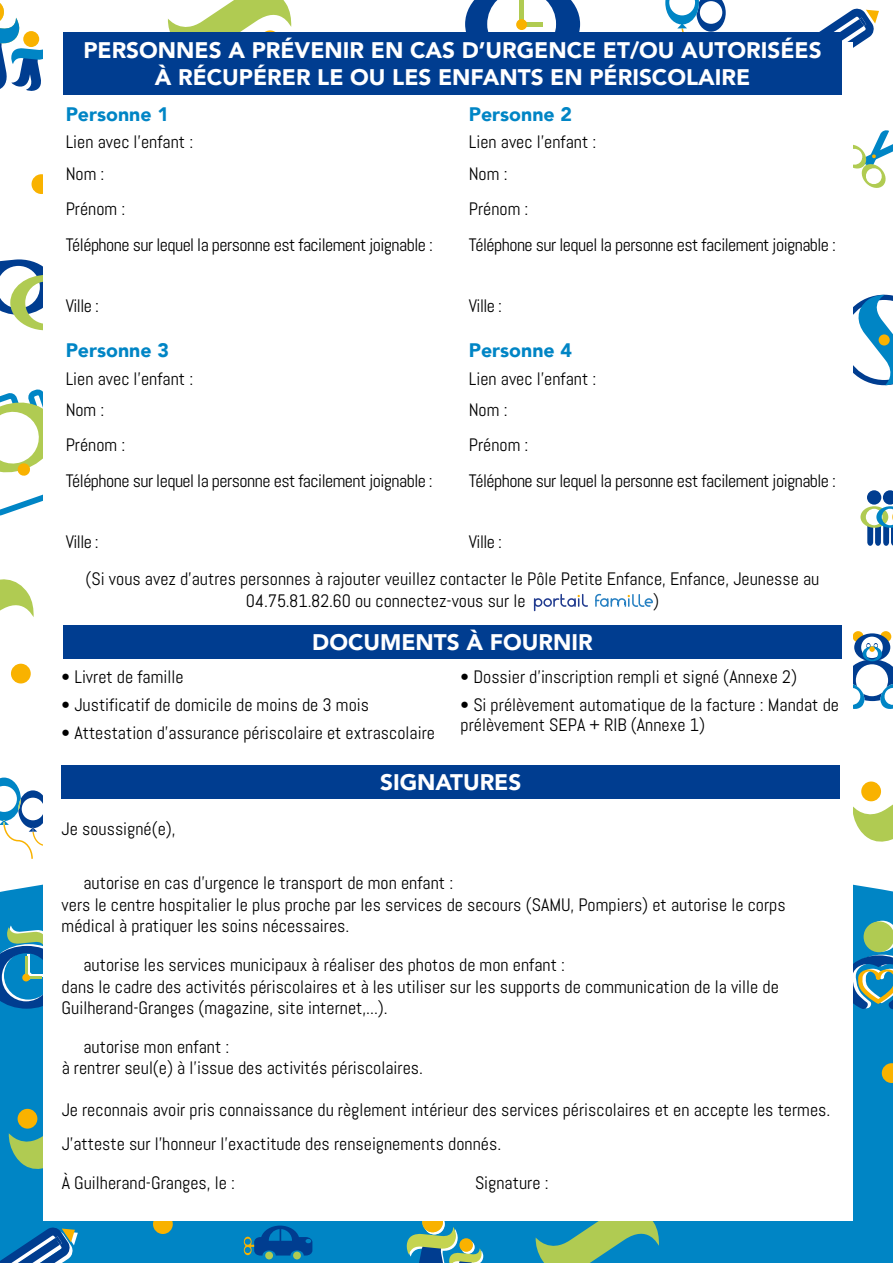
<style>
.page{position:relative;width:893px;height:1263px;background:#fff}
.page>*{position:absolute;margin:0;border:0;box-sizing:border-box;transform-origin:0 0}
.t1{font:900 22.5px/27px "Avenir";color:#fff;text-align:center}
.t2{font:900 19.5px "Avenir";color:#0085c5}
.t3{font:18px/21.6px "Abel";color:#000}
.t4{font:18px/35.5px "Abel";letter-spacing:-.03em;color:#000}
</style>
<div class="page">
<div style="left:0;top:884px;width:893px;height:379px;background:#0085c5"></div>
<svg style="left:882px;top:1063px;width:11px;height:20px"></svg>
<div style="left:153px;top:1214px;width:20px;height:20px;background:#f9b200;border-radius:50%"></div>
<svg style="left:853px;top:921px;width:40px;height:89px;background:#579a98"></svg>
<div style="left:265px;top:1251px;width:8px;height:8px;background:#b0cb52;border-radius:50%"></div>
<div style="left:293px;top:1251px;width:8px;height:8px;background:#b0cb52;border-radius:50%"></div>
<svg style="left:244px;top:1225px;width:68px;height:30px;background:#0b63a1"></svg>
<svg style="left:0;top:925px;width:43px;height:84px;background:#2b86b0"></svg>
<hr style="left:25px;top:956px;width:3px;height:21px;background:#b0cb52">
<hr style="left:26px;top:976px;width:15px;height:3px;background:#b0cb52">
<div style="left:22px;top:974px;width:8px;height:7px;background:#f9b200;border-radius:50%"></div>
<svg style="left:9px;top:1100px;width:34px;height:73px;background:#57a087"></svg>
<svg style="left:535px;top:1221px;width:124px;height:42px;background:#5ba989"></svg>
<div style="left:424px;top:1214px;width:21px;height:20px;background:#fff;border-radius:50%"></div>
<svg style="left:407px;top:1227px;width:76px;height:36px;background:#5ea299"></svg>
<div style="left:459px;top:1238px;width:14px;height:14px;background:#f9b200;border-radius:50%"></div>
<div style="left:422px;top:1211px;width:21px;height:21px;background:#f9b200;border-radius:50%"></div>
<svg style="left:0;top:1226px;width:78px;height:37px;background:#2d7bb2"></svg>
<div style="left:11px;top:664px;width:20px;height:19px;background:#f9b200;border-radius:50%"></div>
<div style="left:32px;top:174px;width:19px;height:20px;background:#f9b200;border-radius:50%"></div>
<svg style="left:0;top:777px;width:43px;height:82px"></svg>
<svg style="left:665px;top:0;width:61px;height:32px"></svg>
<svg style="left:465px;top:0;width:115px;height:32px"></svg>
<hr style="left:520px;top:0;width:4px;height:25px;background:#b0cb52">
<hr style="left:522px;top:23px;width:21px;height:4px;background:#b0cb52">
<div style="left:516px;top:19px;width:11px;height:11px;background:#f9b200;border-radius:50%"></div>
<svg style="left:853px;top:781px;width:40px;height:61px"></svg>
<svg style="left:168px;top:0;width:123px;height:32px"></svg>
<svg style="left:0;top:579px;width:34px;height:38px"></svg>
<svg style="left:853px;top:130px;width:40px;height:58px"></svg>
<svg style="left:853px;top:295px;width:40px;height:90px"></svg>
<div style="left:879px;top:334px;width:11px;height:11px;background:#f9b200;border-radius:50%"></div>
<svg style="left:860px;top:490px;width:33px;height:56px"></svg>
<svg style="left:0;top:389px;width:43px;height:127px"></svg>
<svg style="left:0;top:3px;width:43px;height:88px"></svg>
<svg style="left:819px;top:8px;width:60px;height:40px"></svg>
<div style="left:853px;top:631px;width:11px;height:11px;background:#f9b200;border-radius:50%"></div>
<div style="left:880px;top:631px;width:11px;height:11px;background:#f9b200;border-radius:50%"></div>
<svg style="left:853px;top:633px;width:40px;height:76px"></svg>
<svg style="left:0;top:259px;width:43px;height:72px"></svg>
<div style="left:43px;top:42px;width:810px;height:1179px;background:#fff"></div>
<div style="left:63px;top:625px;width:779px;height:34px;background:#003d90"></div>
<svg style="left:595px;top:593px;width:58px;height:14px"></svg>
<svg style="left:534px;top:594px;width:54px;height:17px"></svg>
<div style="left:62px;top:765px;width:778px;height:34px;background:#003d90"></div>
<div style="left:63px;top:32px;width:779px;height:63px;background:#003d90"></div>
<p class="t1" style="left:83px;top:36px;width:740px">PERSONNES A PRÉVENIR EN CAS D’URGENCE ET/OU AUTORISÉES<br>À RÉCUPÉRER LE OU LES ENFANTS EN PÉRISCOLAIRE</p>
<p class="t2" style="left:66px;top:97px;width:105px">Personne 1</p>
<p class="t2" style="left:469px;top:97px;width:105px">Personne 2</p>
<p class="t3" style="left:66px;top:127px;width:129px;line-height:31.2px">Lien avec l’enfant :<br>Nom :</p>
<p class="t4" style="left:66px;top:191px;width:369px">Prénom :<br>Téléphone sur lequel la personne est facilement joignable :</p>
<p class="t3" style="left:469px;top:127px;width:129px;line-height:31.2px">Lien avec l’enfant :<br>Nom :</p>
<p class="t4" style="left:469px;top:191px;width:369px">Prénom :<br>Téléphone sur lequel la personne est facilement joignable :</p>
<p class="t3" style="left:66px;top:295px;width:35px">Ville :</p>
<p class="t3" style="left:469px;top:295px;width:35px">Ville :</p>
<p class="t2" style="left:66px;top:333px;width:105px">Personne 3</p>
<p class="t2" style="left:469px;top:333px;width:105px">Personne 4</p>
<p class="t3" style="left:66px;top:363px;width:129px;line-height:31.2px">Lien avec l’enfant :<br>Nom :</p>
<p class="t4" style="left:66px;top:427px;width:369px">Prénom :<br>Téléphone sur lequel la personne est facilement joignable :</p>
<p class="t3" style="left:469px;top:363px;width:129px;line-height:31.2px">Lien avec l’enfant :<br>Nom :</p>
<p class="t4" style="left:469px;top:427px;width:369px">Prénom :<br>Téléphone sur lequel la personne est facilement joignable :</p>
<p class="t3" style="left:66px;top:531px;width:35px">Ville :</p>
<p class="t3" style="left:469px;top:531px;width:35px">Ville :</p>
<p class="t3" style="left:246px;top:568px;width:575px;text-indent:-160px">(Si vous avez d’autres personnes à rajouter veuillez contacter le Pôle Petite Enfance, Enfance, Jeunesse au<br>04.75.81.82.60 ou connectez-vous sur le</p>
<p class="t3" style="left:653px;top:590px;width:8px">)</p>
<p class="t1" style="left:312px;top:628px;width:282px">DOCUMENTS À FOURNIR</p>
<p class="t3" style="left:62px;top:666px;width:123px">• Livret de famille</p>
<p class="t3" style="left:62px;top:694px;width:309px">• Justificatif de domicile de moins de 3 mois</p>
<p class="t3" style="left:62px;top:722px;width:375px">• Attestation d’assurance périscolaire et extrascolaire</p>
<p class="t3" style="left:461px;top:666px;width:338px">• Dossier d’inscription rempli et signé (Annexe 2)</p>
<p class="t3" style="left:461px;top:695px;width:380px;line-height:19.5px">• Si prélèvement automatique de la facture : Mandat de prélèvement SEPA + RIB (Annexe 1)</p>
<p class="t1" style="left:380px;top:768px;width:143px">SIGNATURES</p>
<p class="t3" style="left:62px;top:818px;width:116px">Je soussigné(e),</p>
<p class="t3" style="left:62px;top:872px;width:725px;text-indent:22px">autorise en cas d’urgence le transport de mon enfant :<br>vers le centre hospitalier le plus proche par les services de secours (SAMU, Pompiers) et autorise le corps médical à pratiquer les soins nécessaires.</p>
<p class="t3" style="left:62px;top:954px;width:719px;text-indent:22px">autorise les services municipaux à réaliser des photos de mon enfant :<br>dans le cadre des activités périscolaires et à les utiliser sur les supports de communication de la ville de<br>Guilherand-Granges (magazine, site internet,...).</p>
<p class="t3" style="left:62px;top:1036px;width:363px;text-indent:22px">autorise mon enfant :<br>à rentrer seul(e) à l’issue des activités périscolaires.</p>
<p class="t3" style="left:62px;top:1092px;width:770px;line-height:34.3px">Je reconnais avoir pris connaissance du règlement intérieur des services périscolaires et en accepte les termes.<br>J’atteste sur l’honneur l’exactitude des renseignements donnés.</p>
<p class="t3" style="left:62px;top:1172px;width:175px">À Guilherand-Granges, le :</p>
<p class="t3" style="left:475px;top:1172px;width:75px">Signature :</p>
</div>
